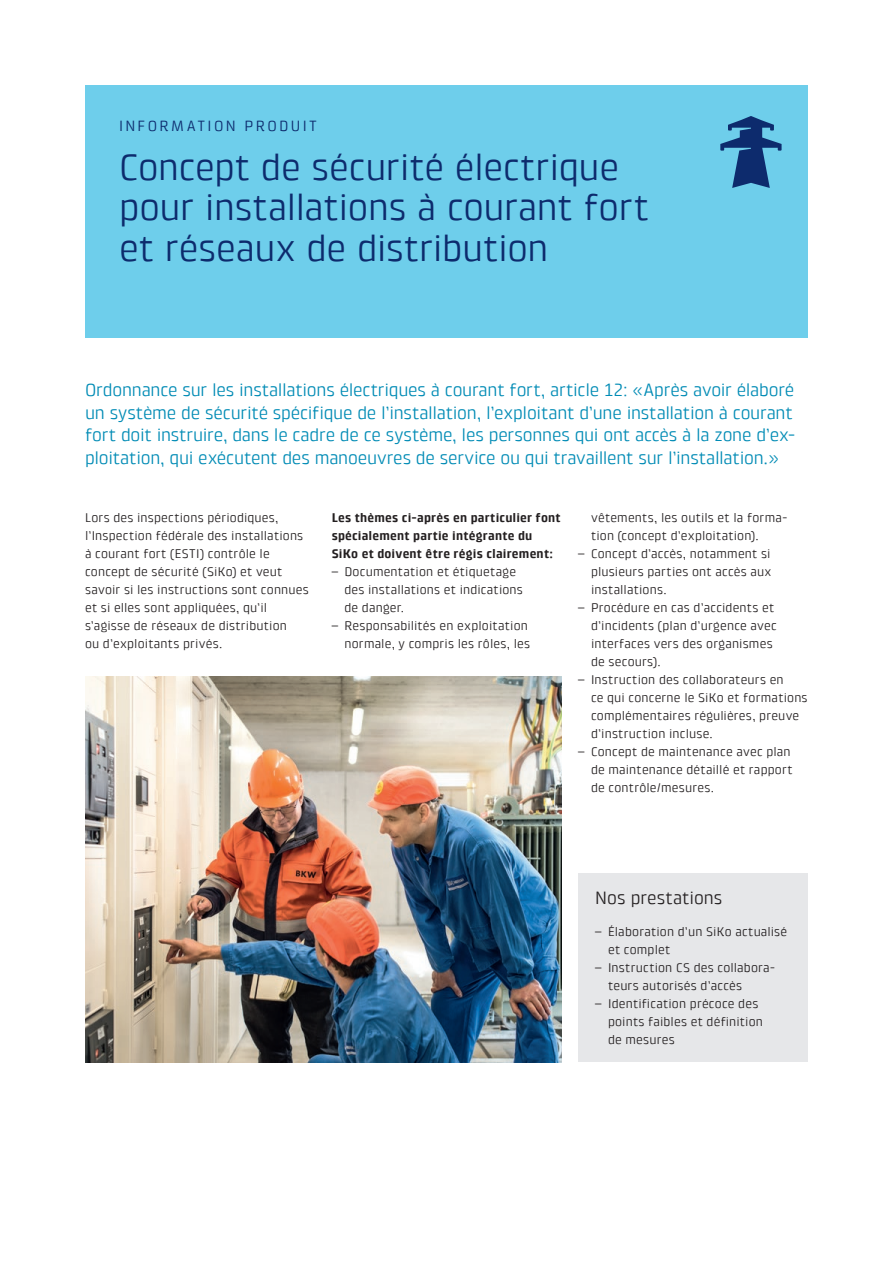
<style>
.page{position:relative;width:893px;height:1263px;background:#fff}
.page>*{position:absolute;margin:0;border:0;box-sizing:border-box;transform-origin:0 0}
.t1{font:37.5px/40.5px "Klint Pro";letter-spacing:-.01em;color:#0d2b6d}
.t2{font:18px/22.5px "Klint Pro";letter-spacing:-.015em;color:#008bb5}
.t3{font:18px "Klint Pro";color:#231f20}
.t4{font:15px "Klint Pro";letter-spacing:.155em;color:#0d2b6d}
.t5{font:12.75px/18px "Klint Pro";letter-spacing:.015em;color:#231f20}
.t6{font:700 12.75px/18px "Klint Pro";letter-spacing:.015em;color:#231f20}
</style>
<div class="page">
<div style="left:578px;top:874px;width:230px;height:188px;background:#e6e7e9"></div>
<img style="left:85px;top:676px;width:476px;height:386px">
<div style="left:85px;top:85px;width:723px;height:253px;background:#6eceeb"></div>
<svg style="left:720px;top:116px;width:62px;height:72px"></svg>
<p class="t4" style="left:119px;top:117px;width:199px">INFORMATION PRODUIT</p>
<h1 class="t1" style="left:119px;top:146px;width:531px">Concept de sécurité électrique pour installations à courant fort et réseaux de distribution</h1>
<p class="t2" style="left:85px;top:379px;width:712px">Ordonnance sur les installations électriques à courant fort, article 12: «Après avoir élaboré un système de sécurité spécifique de l’installation, l’exploitant d’une installation à courant fort doit instruire, dans le cadre de ce système, les personnes qui ont accès à la zone d’ex&shy;ploitation, qui exécutent des manoeuvres de service ou qui travaillent sur l’installation.»</p>
<p class="t5" style="left:85px;top:509px;width:225px">Lors des inspections périodiques, l’Inspection fédérale des installations à courant fort (ESTI) contrôle le concept de sécurité (SiKo) et veut savoir si les instructions sont connues et si elles sont appliquées, qu’il s’agisse de réseaux de distribution<br>ou d’exploitants privés.</p>
<p class="t6" style="left:332px;top:509px;width:231px">Les thèmes ci-après en particulier font spécialement partie intégrante du<br>SiKo et doivent être régis clairement:</p>
<p class="t5" style="left:344px;top:563px;width:180px;text-indent:-13px">– Documentation et étiquetage des installations et indications de danger.</p>
<p class="t5" style="left:332px;top:617px;width:200px;text-align:right">– Responsabilités en exploitation normale, y compris les rôles, les</p>
<p class="t5" style="left:591px;top:509px;width:198px">vêtements, les outils et la forma&shy;tion (concept d’exploitation).</p>
<p class="t5" style="left:591px;top:545px;width:182px;text-align:justify;text-indent:-13px">– Concept d’accès, notamment si plusieurs parties ont accès aux installations.</p>
<p class="t5" style="left:591px;top:599px;width:187px;text-indent:-13px">– Procédure en cas d’accidents et d’incidents (plan d’urgence avec interfaces vers des organismes de secours).</p>
<p class="t5" style="left:591px;top:671px;width:218px;text-indent:-13px">– Instruction des collaborateurs en<br>ce qui concerne le SiKo et formations complémentaires régulières, preuve d’instruction incluse.</p>
<p class="t5" style="left:591px;top:743px;width:203px;text-indent:-13px">– Concept de maintenance avec plan de maintenance détaillé et rapport de contrôle/mesures.</p>
<h2 class="t3" style="left:595px;top:888px;width:129px">Nos prestations</h2>
<p class="t5" style="left:608px;top:923px;width:181px;text-indent:-13px">– Élaboration d’un SiKo actualisé et complet</p>
<p class="t5" style="left:608px;top:959px;width:169px;text-indent:-13px">– Instruction CS des collabora&shy;teurs autorisés d’accès</p>
<p class="t5" style="left:608px;top:995px;width:156px;text-indent:-13px">– Identification précoce des points faibles et définition de mesures</p>
</div>
